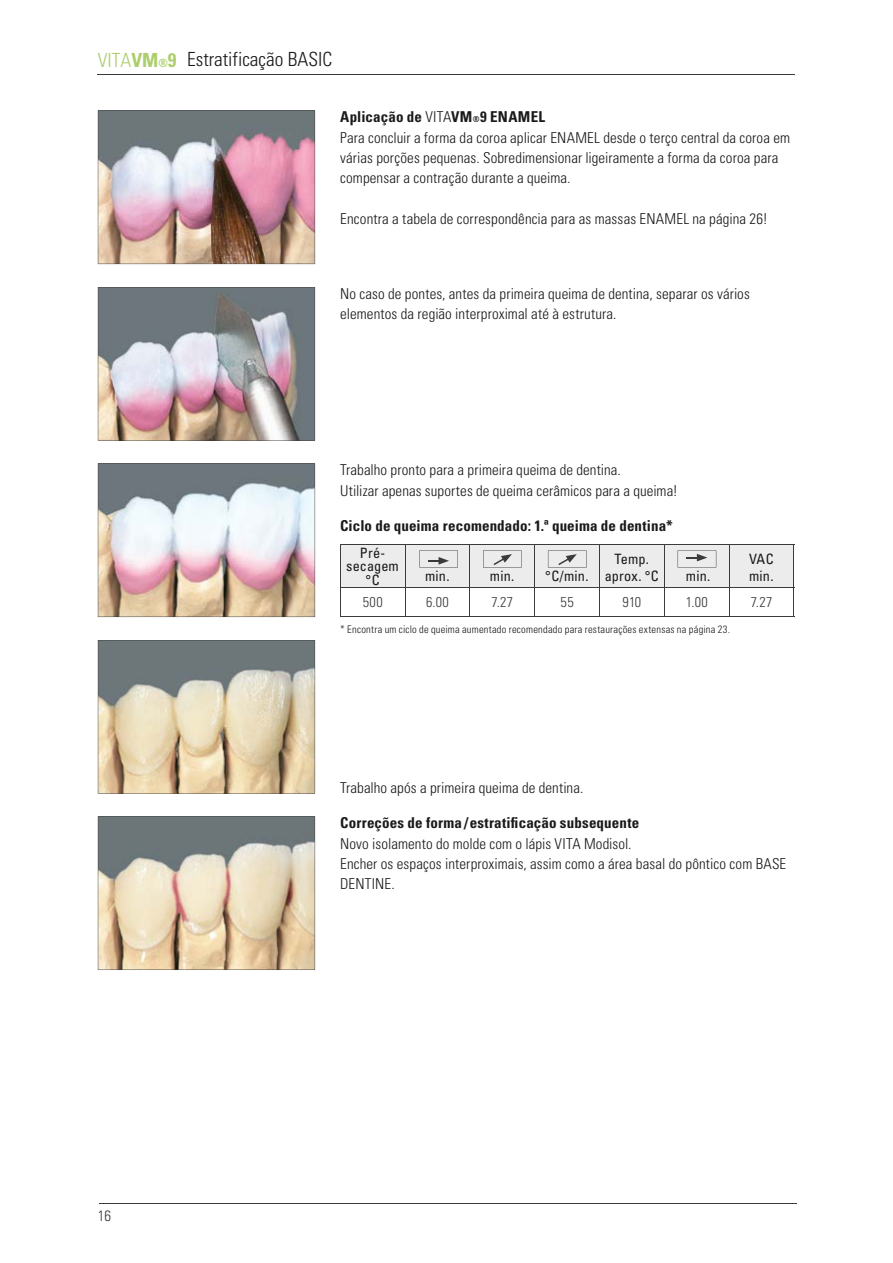
<style>
.page{position:relative;width:893px;height:1263px;background:#fff}
.page>*{position:absolute;margin:0;border:0;box-sizing:border-box;transform-origin:0 0}
.t1{font:300 condensed 19.5px "Univers LT";color:#1a1a1a}
.t2{font:300 condensed 19.5px "Univers LT";color:#adce6c}
.t3{font:300 condensed 15px/20.2px "Univers LT";letter-spacing:.005em;color:#1a1a1a}
.t4{font:700 condensed 15px "Univers LT";letter-spacing:.01em;color:#1a1a1a}
.t5{font:300 condensed 15px "Univers LT";color:#3b3b3a}
.t6{font:condensed 14.25px/13.5px "Univers LT";letter-spacing:.01em;color:#1a1a1a;text-align:center}
.t7{font:300 condensed 14.25px "Univers LT";letter-spacing:.025em;color:#3b3b3a}
.t8{font:300 condensed 10.5px "Univers LT";letter-spacing:.02em;color:#1a1a1a}
.s1{font-weight:700}
.s2{font-weight:700;font-size:11.25px}
.s3{font-weight:700;font-size:8.25px}
</style>
<div class="page">
<hr style="left:99px;top:1203px;width:697px;height:1px;background:#3b3b3a">
<hr style="left:98px;top:74px;width:697px;height:1px;background:#3b3b3a">
<img style="left:98px;top:287px;width:217px;height:154px">
<img style="left:98px;top:463px;width:217px;height:154px">
<svg style="left:98px;top:640px;width:217px;height:153px"></svg>
<svg style="left:98px;top:816px;width:217px;height:154px"></svg>
<img style="left:98px;top:111px;width:217px;height:153px">
<hr style="left:794px;top:545px;width:1px;height:42px;background:#3b3b3a">
<hr style="left:340px;top:587px;width:1px;height:30px;background:#3b3b3a">
<hr style="left:405px;top:587px;width:1px;height:30px;background:#3b3b3a">
<hr style="left:470px;top:587px;width:1px;height:30px;background:#3b3b3a">
<hr style="left:534px;top:587px;width:1px;height:30px;background:#3b3b3a">
<hr style="left:599px;top:587px;width:1px;height:30px;background:#3b3b3a">
<hr style="left:664px;top:587px;width:1px;height:30px;background:#3b3b3a">
<hr style="left:729px;top:587px;width:1px;height:30px;background:#3b3b3a">
<hr style="left:794px;top:587px;width:1px;height:30px;background:#3b3b3a">
<hr style="left:340px;top:587px;width:65px;height:1px;background:#3b3b3a">
<hr style="left:405px;top:587px;width:65px;height:1px;background:#3b3b3a">
<hr style="left:470px;top:587px;width:65px;height:1px;background:#3b3b3a">
<hr style="left:535px;top:587px;width:65px;height:1px;background:#3b3b3a">
<hr style="left:600px;top:587px;width:64px;height:1px;background:#3b3b3a">
<hr style="left:664px;top:587px;width:65px;height:1px;background:#3b3b3a">
<hr style="left:729px;top:587px;width:65px;height:1px;background:#3b3b3a">
<hr style="left:340px;top:617px;width:65px;height:1px;background:#3b3b3a">
<hr style="left:405px;top:617px;width:65px;height:1px;background:#3b3b3a">
<hr style="left:470px;top:617px;width:65px;height:1px;background:#3b3b3a">
<hr style="left:535px;top:617px;width:65px;height:1px;background:#3b3b3a">
<hr style="left:600px;top:617px;width:64px;height:1px;background:#3b3b3a">
<hr style="left:664px;top:617px;width:65px;height:1px;background:#3b3b3a">
<hr style="left:729px;top:617px;width:65px;height:1px;background:#3b3b3a">
<svg style="left:340px;top:544px;width:454px;height:43px"></svg>
<h1 class="t2" style="left:98px;top:48px;width:80px">VITA<span class="s1">VM</span><span class="s2">®</span><span class="s1">9</span></h1>
<h1 class="t1" style="left:187px;top:48px;width:147px">Estratificação BASIC</h1>
<p class="t3" style="left:340px;top:107px;width:451px"><span class="s1">Aplicação de</span> VITA<span class="s1">VM</span><span class="s3">®</span><span class="s1">9 ENAMEL<br></span>Para concluir a forma da coroa aplicar ENAMEL desde o terço central da coroa em várias porções pequenas. Sobredimensionar ligeiramente a forma da coroa para compensar a contração durante a queima.</p>
<p class="t3" style="left:340px;top:208px;width:429px">Encontra a tabela de correspondência para as massas ENAMEL na página 26!</p>
<p class="t3" style="left:340px;top:283px;width:411px">No caso de pontes, antes da primeira queima de dentina, separar os vários elementos da região interproximal até à estrutura.</p>
<p class="t3" style="left:340px;top:460px;width:339px">Trabalho pronto para a primeira queima de dentina.<br>Utilizar apenas suportes de queima cerâmicos para a queima!</p>
<p class="t4" style="left:340px;top:516px;width:334px">Ciclo de queima recomendado: 1.ª queima de dentina*</p>
<p class="t6" style="left:346px;top:546px;width:54px">Pré&shy;secagem °C</p>
<p class="t6" style="left:425px;top:569px;width:26px">min.</p>
<p class="t6" style="left:490px;top:569px;width:26px">min.</p>
<p class="t6" style="left:545px;top:569px;width:45px">°C/min.</p>
<p class="t6" style="left:605px;top:551px;width:55px;line-height:16.5px">Temp. aprox. °C</p>
<p class="t6" style="left:686px;top:569px;width:26px">min.</p>
<p class="t6" style="left:749px;top:551px;width:26px;line-height:16.5px;text-align:left">VAC min.</p>
<p class="t7" style="left:363px;top:593px;width:21px">500</p>
<p class="t7" style="left:426px;top:593px;width:24px">6.00</p>
<p class="t7" style="left:491px;top:593px;width:23px">7.27</p>
<p class="t7" style="left:561px;top:593px;width:15px">55</p>
<p class="t7" style="left:623px;top:593px;width:20px">910</p>
<p class="t7" style="left:686px;top:593px;width:24px">1.00</p>
<p class="t7" style="left:751px;top:593px;width:23px">7.27</p>
<p class="t8" style="left:340px;top:623px;width:391px">* Encontra um ciclo de queima aumentado recomendado para restaurações extensas na página 23.</p>
<p class="t3" style="left:340px;top:778px;width:245px">Trabalho após a primeira queima de dentina.</p>
<p class="t4" style="left:340px;top:814px;width:301px">Correções de forma /estratificação subsequente</p>
<p class="t3" style="left:340px;top:833px;width:448px">Novo isolamento do molde com o lápis VITA Modisol.<br>Encher os espaços interproximais, assim como a área basal do pôntico com BASE<br>DENTINE.</p>
<p class="t5" style="left:98px;top:1206px;width:15px">16</p>
</div>
